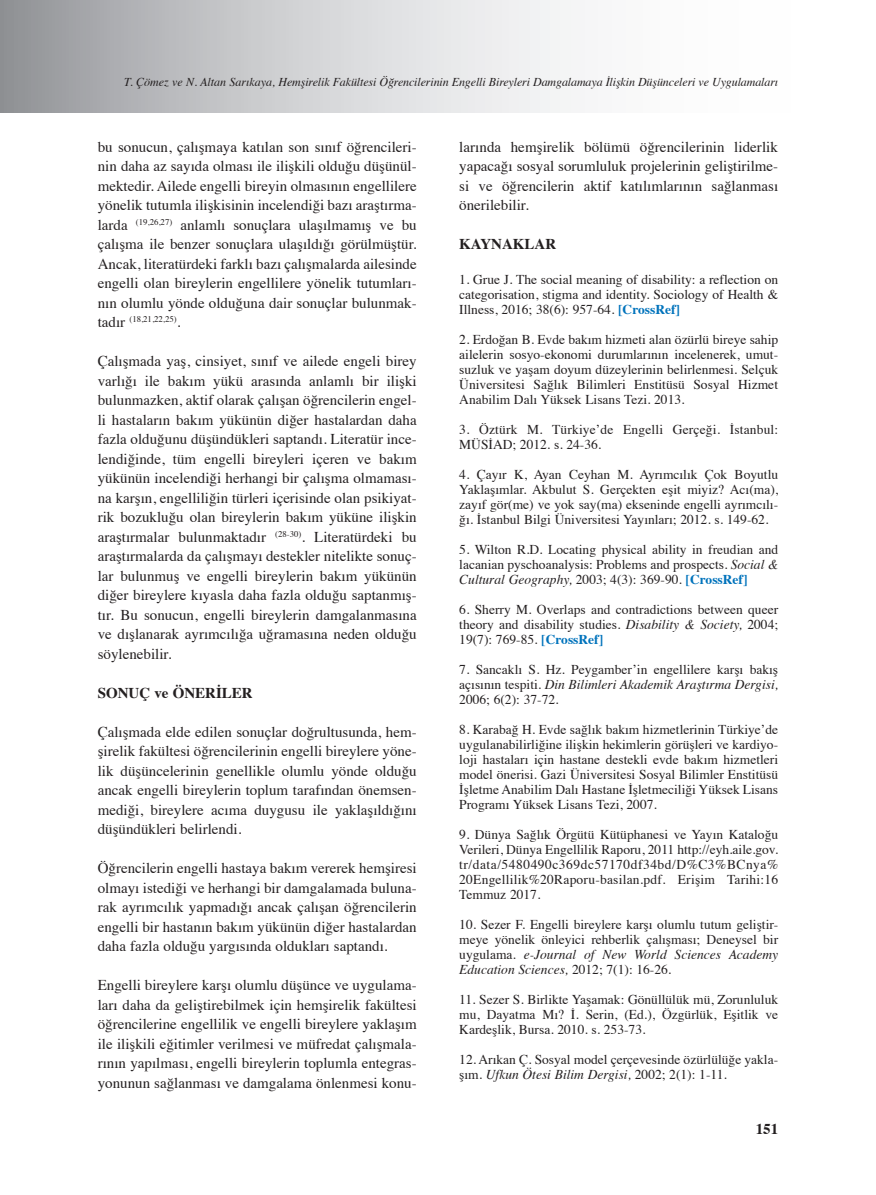
<style>
.page{position:relative;width:876px;height:1195px;background:#fff}
.page>*{position:absolute;margin:0;border:0;box-sizing:border-box;transform-origin:0 0}
.t1{font:15px/19.5px "Times";color:#231f20;text-align:justify}
.t2{font:700 15px "Times";color:#231f20}
.t3{font:13.5px/15px "Times";color:#231f20;text-align:justify}
.t4{font:italic 12px "Times";letter-spacing:-.01em;color:#231f20}
.t5{font:8.7px "Times";color:#231f20}
.s1{font-size:15px}
.s2{font-weight:700;color:#0073bc}
.s3{font-style:italic}
</style>
<div class="page">
<div style="left:0;top:0;width:13px;height:113px;background:#8f9194"></div>
<svg style="left:13px;top:0;width:558px;height:113px;background:#cccdcf"></svg>
<p class="t4" style="left:124px;top:71px;width:656px">T. Çömez ve N. Altan Sarıkaya, Hemşirelik Fakültesi Öğrencilerinin Engelli Bireyleri Damgalamaya İlişkin Düşünceleri ve Uygulamaları</p>
<p class="t1" style="left:98px;top:135px;width:320px">bu sonucun, çalışmaya katılan son sınıf öğrencileri&shy;nin daha az sayıda olması ile ilişkili olduğu düşünül&shy;mektedir. Ailede engelli bireyin olmasının engellilere yönelik tutumla ilişkisinin incelendiği bazı araştırma&shy;larda <sup>(19,26,27)</sup> anlamlı sonuçlara ulaşılmamış ve bu çalışma ile benzer sonuçlara ulaşıldığı görülmüştür.<br>Ancak, literatürdeki farklı bazı çalışmalarda ailesinde engelli olan bireylerin engellilere yönelik tutumları&shy;nın olumlu yönde olduğuna dair sonuçlar bulunmak-</p>
<p class="t5" style="left:98px;top:311px;width:84px"><span class="s1">tadır</span> (18,21,22,25)<span class="s1">.</span></p>
<p class="t1" style="left:98px;top:350px;width:320px">Çalışmada yaş, cinsiyet, sınıf ve ailede engeli birey varlığı ile bakım yükü arasında anlamlı bir ilişki bulunmazken, aktif olarak çalışan öğrencilerin engel&shy;li hastaların bakım yükünün diğer hastalardan daha fazla olduğunu düşündükleri saptandı. Literatür ince&shy;lendiğinde, tüm engelli bireyleri içeren ve bakım yükünün incelendiği herhangi bir çalışma olmaması&shy;na karşın, engelliliğin türleri içerisinde olan psikiyat&shy;rik bozukluğu olan bireylerin bakım yüküne ilişkin araştırmalar bulunmaktadır <sup>(28-30)</sup>. Literatürdeki bu araştırmalarda da çalışmayı destekler nitelikte sonuç&shy;lar bulunmuş ve engelli bireylerin bakım yükünün diğer bireylere kıyasla daha fazla olduğu saptanmış&shy;tır. Bu sonucun, engelli bireylerin damgalanmasına ve dışlanarak ayrımcılığa uğramasına neden olduğu söylenebilir.</p>
<p class="t2" style="left:98px;top:678px;width:156px">SONUÇ ve ÖNERİLER</p>
<p class="t1" style="left:98px;top:720px;width:320px">Çalışmada elde edilen sonuçlar doğrultusunda, hem&shy;şirelik fakültesi öğrencilerinin engelli bireylere yöne&shy;lik düşüncelerinin genellikle olumlu yönde olduğu ancak engelli bireylerin toplum tarafından önemsen&shy;mediği, bireylere acıma duygusu ile yaklaşıldığını düşündükleri belirlendi.</p>
<p class="t1" style="left:98px;top:857px;width:320px">Öğrencilerin engelli hastaya bakım vererek hemşiresi olmayı istediği ve herhangi bir damgalamada buluna&shy;rak ayrımcılık yapmadığı ancak çalışan öğrencilerin engelli bir hastanın bakım yükünün diğer hastalardan daha fazla olduğu yargısında oldukları saptandı.</p>
<p class="t1" style="left:98px;top:974px;width:320px">Engelli bireylere karşı olumlu düşünce ve uygulama&shy;ları daha da geliştirebilmek için hemşirelik fakültesi öğrencilerine engellilik ve engelli bireylere yaklaşım ile ilişkili eğitimler verilmesi ve müfredat çalışmala&shy;rının yapılması, engelli bireylerin toplumla entegras&shy;yonunun sağlanması ve damgalama önlenmesi konu-</p>
<p class="t1" style="left:459px;top:135px;width:320px">larında hemşirelik bölümü öğrencilerinin liderlik yapacağı sosyal sorumluluk projelerinin geliştirilme&shy;si ve öğrencilerin aktif katılımlarının sağlanması önerilebilir.</p>
<p class="t2" style="left:459px;top:230px;width:98px">KAYNAKLAR</p>
<p class="t3" style="left:459px;top:270px;width:320px">1. Grue J. The social meaning of disability: a reflection on categorisation, stigma and identity. Sociology of Health &amp; Illness, 2016; 38(6): 957-64. <span class="s2">[CrossRef]</span></p>
<p class="t3" style="left:459px;top:330px;width:320px">2. Erdoğan B. Evde bakım hizmeti alan özürlü bireye sahip ailelerin sosyo-ekonomi durumlarının incelenerek, umut&shy;suzluk ve yaşam doyum düzeylerinin belirlenmesi. Selçuk Üniversitesi Sağlık Bilimleri Enstitüsü Sosyal Hizmet Anabilim Dalı Yüksek Lisans Tezi. 2013.</p>
<p class="t3" style="left:459px;top:420px;width:320px">3. Öztürk M. Türkiye’de Engelli Gerçeği. İstanbul:<br>MÜSİAD; 2012. s. 24-36.</p>
<p class="t3" style="left:459px;top:465px;width:320px">4. Çayır K, Ayan Ceyhan M. Ayrımcılık Çok Boyutlu Yaklaşımlar. Akbulut S. Gerçekten eşit miyiz? Acı(ma), zayıf gör(me) ve yok say(ma) ekseninde engelli ayrımcılı&shy;ğı. İstanbul Bilgi Üniversitesi Yayınları; 2012. s. 149-62.</p>
<p class="t3" style="left:459px;top:540px;width:320px">5. Wilton R.D. Locating physical ability in freudian and lacanian pyschoanalysis: Problems and prospects. <span class="s3">Social &amp; Cultural Geography,</span> 2003; 4(3): 369-90. <span class="s2">[CrossRef]</span></p>
<p class="t3" style="left:459px;top:600px;width:320px">6. Sherry M. Overlaps and contradictions between queer theory and disability studies. <span class="s3">Disability &amp; Society,</span> 2004; 19(7): 769-85. <span class="s2">[CrossRef]</span></p>
<p class="t3" style="left:459px;top:660px;width:320px">7. Sancaklı S. Hz. Peygamber’in engellilere karşı bakış açısının tespiti. <span class="s3">Din Bilimleri Akademik Araştırma Dergisi, </span>2006; 6(2): 37-72.</p>
<p class="t3" style="left:459px;top:720px;width:320px">8. Karabağ H. Evde sağlık bakım hizmetlerinin Türkiye’de uygulanabilirliğine ilişkin hekimlerin görüşleri ve kardiyo&shy;loji hastaları için hastane destekli evde bakım hizmetleri model önerisi. Gazi Üniversitesi Sosyal Bilimler Enstitüsü İşletme Anabilim Dalı Hastane İşletmeciliği Yüksek Lisans Programı Yüksek Lisans Tezi, 2007.</p>
<p class="t3" style="left:459px;top:825px;width:321px">9. Dünya Sağlık Örgütü Kütüphanesi ve Yayın Kataloğu Verileri, Dünya Engellilik Raporu, 2011 http://eyh.aile.gov. tr/data/5480490c369dc57170df34bd/D%C3%BCnya% 20Engellilik%20Raporu-basilan.pdf. Erişim Tarihi:16<br>Temmuz 2017.</p>
<p class="t3" style="left:459px;top:915px;width:320px">10. Sezer F. Engelli bireylere karşı olumlu tutum geliştir&shy;meye yönelik önleyici rehberlik çalışması; Deneysel bir uygulama. <span class="s3">e-Journal of New World Sciences Academy Education Sciences,</span> 2012; 7(1): 16-26.</p>
<p class="t3" style="left:459px;top:990px;width:320px">11. Sezer S. Birlikte Yaşamak: Gönüllülük mü, Zorunluluk mu, Dayatma Mı? İ. Serin, (Ed.), Özgürlük, Eşitlik ve Kardeşlik, Bursa. 2010. s. 253-73.</p>
<p class="t3" style="left:459px;top:1050px;width:320px">12. Arıkan Ç. Sosyal model çerçevesinde özürlülüğe yakla&shy;şım. <span class="s3">Ufkun Ötesi Bilim Dergisi,</span> 2002; 2(1): 1-11.</p>
<p class="t2" style="left:756px;top:1115px;width:24px">151</p>
</div>
